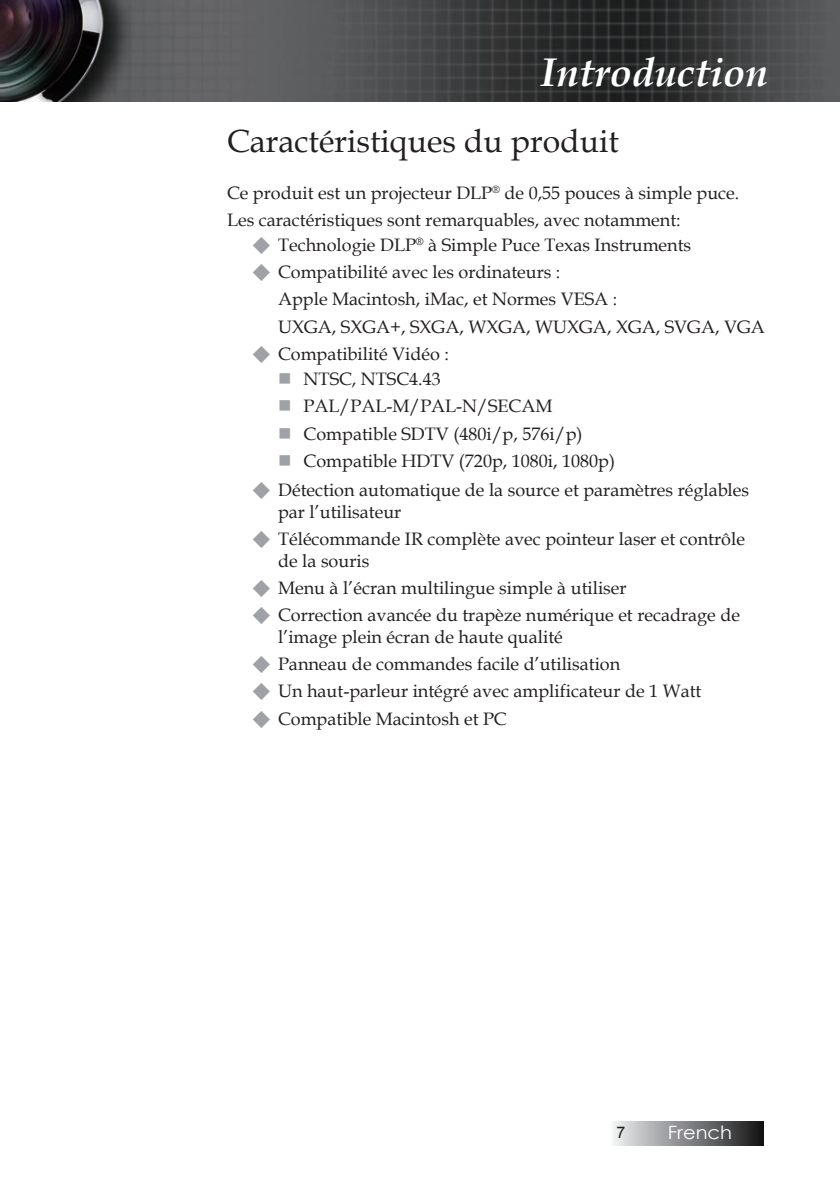
<style>
.page{position:relative;width:840px;height:1191px;background:#fff}
.page>*{position:absolute;margin:0;border:0;box-sizing:border-box;transform-origin:0 0}
.t1{font:italic 700 40px "Book Antiqua";color:#fff}
.t2{font:32px "Book Antiqua";color:#231f20}
.t3{font:18.2px "Century Gothic";color:#fff;scale:1.06 1}
.t4{font:18px/27.2px "Book Antiqua";color:#231f20}
.t5{font:18px/27.2px "Wingdings";color:#9ea2a7;text-align:justify}
.s1{color:#9ea2a7}
</style>
<div class="page">
<img style="left:0;top:0;width:839px;height:101px">
<svg style="left:613px;top:1121px;width:151px;height:24px;background:#808183"></svg>
<h1 class="t1" style="left:540px;top:45px;width:228px">Introduction</h1>
<h2 class="t2" style="left:227px;top:119px;width:393px">Caractéristiques du produit</h2>
<p class="t4" style="left:227px;top:179px;width:513px">Ce produit est un projecteur DLP<sup>®</sup> de 0,55 pouces à simple puce.<br>Les caractéristiques sont remarquables, avec notamment:</p>
<p class="t4" style="left:252px;top:230px;width:440px"><span class="s1">◆</span> Technologie DLP<sup>®</sup> à Simple Puce Texas Instruments</p>
<p class="t4" style="left:278px;top:258px;width:488px;text-indent:-26px"><span class="s1">◆</span> Compatibilité avec les ordinateurs :<br>Apple Macintosh, iMac, et Normes VESA :<br>UXGA, SXGA+, SXGA, WXGA, WUXGA, XGA, SVGA, VGA</p>
<p class="t4" style="left:303px;top:341px;width:147px;line-height:25.2px;text-indent:-51px"><span class="s1">◆</span> Compatibilité Vidéo :<br>NTSC, NTSC4.43</p>
<p class="t4" style="left:303px;top:392px;width:313px">PAL/PAL-M/PAL-N/SECAM<br>Compatible SDTV (480i/p, 576i/p)<br>Compatible HDTV (720p, 1080i, 1080p)</p>
<p class="t4" style="left:278px;top:479px;width:472px;line-height:21.6px;text-indent:-26px"><span class="s1">◆</span> Détection automatique de la source et paramètres réglables par l’utilisateur</p>
<p class="t4" style="left:278px;top:528px;width:468px;line-height:21.6px;text-indent:-26px"><span class="s1">◆</span> Télécommande IR complète avec pointeur laser et contrôle de la souris</p>
<p class="t4" style="left:252px;top:574px;width:375px"><span class="s1">◆</span> Menu à l’écran multilingue simple à utiliser</p>
<p class="t4" style="left:278px;top:604px;width:463px;line-height:21.6px;text-indent:-26px"><span class="s1">◆</span> Correction avancée du trapèze numérique et recadrage de l’image plein écran de haute qualité</p>
<p class="t4" style="left:252px;top:650px;width:369px"><span class="s1">◆</span> Panneau de commandes facile d’utilisation</p>
<p class="t4" style="left:252px;top:677px;width:450px"><span class="s1">◆</span> Un haut-parleur intégré avec amplificateur de 1 Watt</p>
<p class="t4" style="left:252px;top:704px;width:255px"><span class="s1">◆</span> Compatible Macintosh et PC</p>
<p class="t5" style="left:278px;top:365px;width:15px">■ ■ ■ ■</p>
<p class="t3" style="left:667px;top:1119px;width:62px">French</p>
</div>
